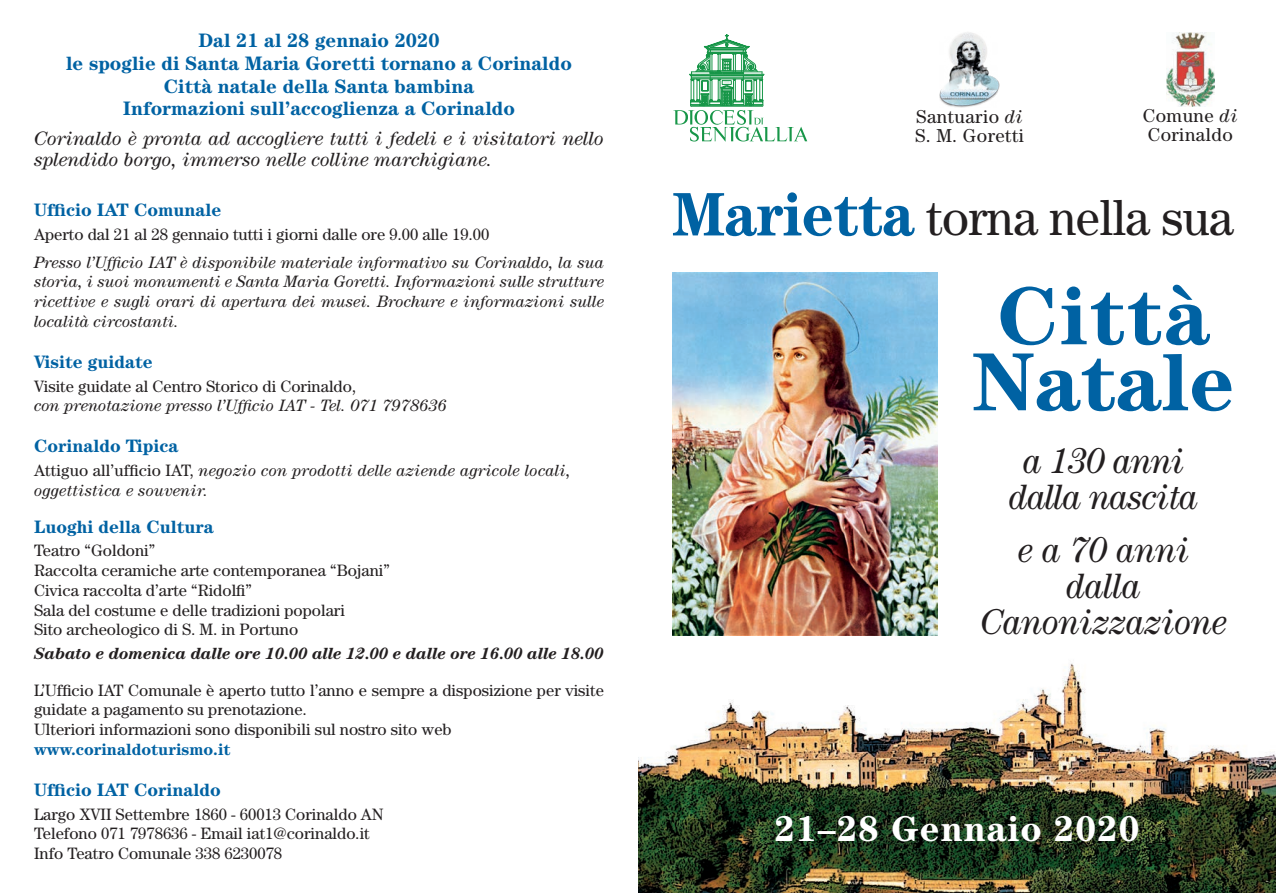
<style>
.page{position:relative;width:1276px;height:893px;background:#fff}
.page>*{position:absolute;margin:0;border:0;box-sizing:border-box;transform-origin:0 0}
.t1{font:700 82.5px/66px "Century Std";color:#0062a3;text-align:center}
.t2{font:51px "Century Std";letter-spacing:-.01em;color:#231f20;scale:.95 1}
.t3{font:italic 36px/36px "Century Std";letter-spacing:-.01em;color:#231f20;text-align:center;scale:.95 1}
.t4{font:700 36px "Century Std";letter-spacing:.025em;color:#fff}
.t5{font:700 19.5px/22.6px "Century Std";color:#0062a3;text-align:center}
.t6{font:italic 19.5px/21.1px "Century Std";color:#231f20}
.t7{font:18.75px/19.5px "Century Std";letter-spacing:.025em;color:#231f20}
.t8{font:700 18px "Century Std";color:#0062a3}
.t9{font:16.5px/19.6px "Century Std";color:#231f20}
.t10{font:italic 16.5px/19.6px "Century Std";color:#231f20;text-align:justify}
.t11{font:italic 700 16.5px "Century Std";letter-spacing:-.01em;color:#231f20}
.t12{font:700 16.5px "Century Std";color:#0062a3}
.s1{font-style:normal}
.s2{font-style:italic}
.s3{font-weight:700;font-size:61.5px;color:#0062a3}
</style>
<div class="page">
<img style="left:638px;top:663px;width:638px;height:230px">
<svg style="left:673px;top:34px;width:134px;height:108px"></svg>
<img style="left:1166px;top:33px;width:48px;height:74px">
<img style="left:940px;top:32px;width:59px;height:76px">
<img style="left:672px;top:272px;width:265px;height:363px">
<p class="t5" style="left:66px;top:29px;width:507px">Dal 21 al 28 gennaio 2020<br>le spoglie di Santa Maria Goretti tornano a Corinaldo Città natale della Santa bambina<br>Informazioni sull’accoglienza a Corinaldo</p>
<p class="t6" style="left:34px;top:128px;width:571px">Corinaldo è pronta ad accogliere tutti i fedeli e i visitatori nello splendido borgo, immerso nelle colline marchigiane.</p>
<p class="t8" style="left:34px;top:199px;width:189px">Ufficio IAT Comunale</p>
<p class="t9" style="left:34px;top:224px;width:457px">Aperto dal 21 al 28 gennaio tutti i giorni dalle ore 9.00 alle 19.00</p>
<p class="t10" style="left:34px;top:252px;width:571px">Presso l’Ufficio IAT è disponibile materiale informativo su Corinaldo, la sua storia, i suoi monumenti e Santa Maria Goretti. Informazioni sulle strutture ricettive e sugli orari di apertura dei musei. Brochure e informazioni sulle località circostanti.</p>
<p class="t8" style="left:34px;top:351px;width:120px">Visite guidate</p>
<p class="t9" style="left:34px;top:376px;width:324px">Visite guidate al Centro Storico di Corinaldo,</p>
<p class="t10" style="left:34px;top:396px;width:414px">con prenotazione presso l’Ufficio IAT - Tel. 071 7978636</p>
<p class="t8" style="left:34px;top:435px;width:146px">Corinaldo Tipica</p>
<p class="t10" style="left:34px;top:461px;width:538px"><span class="s1">Attiguo all’ufficio IAT,</span> negozio con prodotti delle aziende agricole locali, oggettistica e souvenir.</p>
<p class="t8" style="left:34px;top:516px;width:181px">Luoghi della Cultura</p>
<p class="t9" style="left:34px;top:541px;width:357px">Teatro “Goldoni”<br>Raccolta ceramiche arte contemporanea “Bojani” Civica raccolta d’arte “Ridolfi”<br>Sala del costume e delle tradizioni popolari<br>Sito archeologico di S. M. in Portuno</p>
<p class="t11" style="left:34px;top:644px;width:571px">Sabato e domenica dalle ore 10.00 alle 12.00 e dalle ore 16.00 alle 18.00</p>
<p class="t9" style="left:34px;top:680px;width:571px">L’Ufficio IAT Comunale è aperto tutto l’anno e sempre a disposizione per visite guidate a pagamento su prenotazione.<br>Ulteriori informazioni sono disponibili sul nostro sito web</p>
<p class="t12" style="left:34px;top:739px;width:198px">www.corinaldoturismo.it</p>
<p class="t8" style="left:34px;top:779px;width:188px">Ufficio IAT Corinaldo</p>
<p class="t9" style="left:34px;top:804px;width:351px">Largo XVII Settembre 1860 - 60013 Corinaldo AN<br>Telefono 071 7978636 - Email iat1@corinaldo.it<br>Info Teatro Comunale 338 6230078</p>
<p class="t7" style="left:915px;top:106px;width:110px">Santuario <span class="s2">di<br></span>S. M. Goretti</p>
<p class="t7" style="left:1142px;top:105px;width:96px">Comune <span class="s2">di<br></span>Corinaldo</p>
<h2 class="t2" style="left:672px;top:188px;width:592px"><span class="s3">Marietta</span> torna nella sua</h2>
<h1 class="t1" style="left:972px;top:282px;width:264px">Città<br>Natale</h1>
<h3 class="t3" style="left:1009px;top:443px;width:201px">a 130 anni dalla nascita</h3>
<h3 class="t3" style="left:980px;top:532px;width:261px">e a 70 anni dalla<br>Canonizzazione</h3>
<h3 class="t4" style="left:774px;top:807px;width:366px">21–28 Gennaio 2020</h3>
</div>
